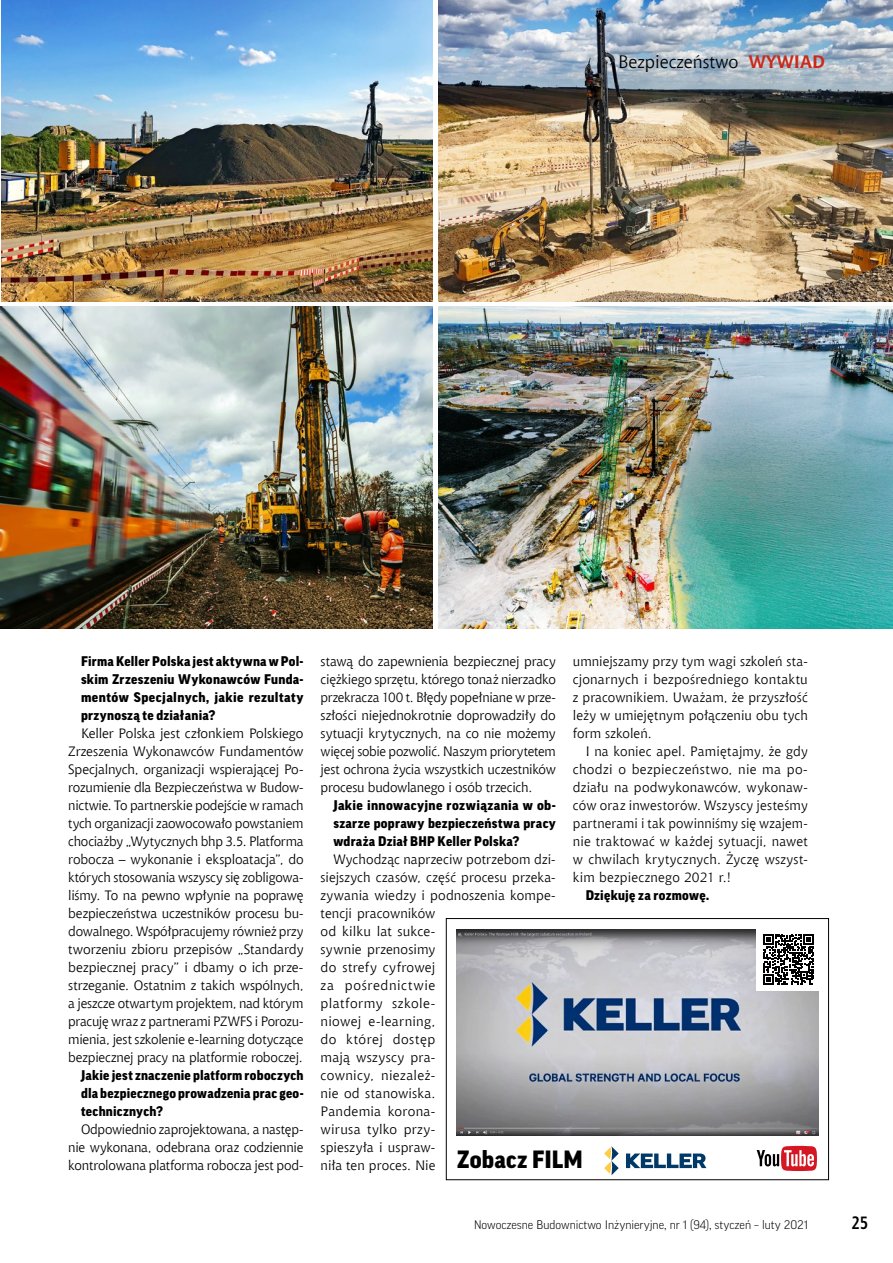
<style>
.page{position:relative;width:893px;height:1263px;background:#fff}
.page>*{position:absolute;margin:0;border:0;box-sizing:border-box;transform-origin:0 0}
.t1{font:900 24.15px "Good Pro";letter-spacing:.005em;color:#000}
.t2{font:18px "Chianti EU";color:#000}
.t3{font:700 18px "Aerton Cnd EFN";color:#000}
.t4{font:13.5px/18px "Chianti EU";letter-spacing:.01em;color:#000;text-align:justify}
.t5{font:900 13.5px/18px "Good Pro";letter-spacing:.02em;color:#000;text-align:justify}
.t6{font:300 12px "Good Pro";color:#000}
.s1{font-weight:700;color:#ca291d}
</style>
<div class="page">
<img style="left:1px;top:0;width:432px;height:302px">
<img style="left:438px;top:0;width:455px;height:302px">
<img style="left:1px;top:306px;width:432px;height:323px">
<img style="left:438px;top:306px;width:455px;height:323px">
<div style="left:446px;top:918px;width:383px;height:262px;border:1px solid #000"></div>
<img style="left:457px;top:929px;width:361px;height:206px">
<div style="left:757px;top:927px;width:63px;height:64px;background:#fff"></div>
<svg style="left:763px;top:934px;width:51px;height:51px"></svg>
<svg style="left:757px;top:1146px;width:60px;height:25px"></svg>
<svg style="left:604px;top:1146px;width:15px;height:29px"></svg>
<svg style="left:626px;top:1153px;width:80px;height:15px"></svg>
<h2 class="t2" style="left:618px;top:51px;width:208px">Bezpieczeństwo <span class="s1">WYWIAD</span></h2>
<p class="t5" style="left:81px;top:652px;width:224px">Firma Keller Polska jest aktywna w Pol&shy;skim Zrzeszeniu Wykonawców Funda&shy;mentów Specjalnych, jakie rezultaty przynoszą te działania?</p>
<p class="t4" style="left:68px;top:724px;width:237px;text-indent:13px">Keller Polska jest członkiem Polskiego Zrzeszenia Wykonawców Fundamentów Specjalnych, organizacji wspierającej Po&shy;rozumienie dla Bezpieczeństwa w Budow&shy;nictwie. To partnerskie podejście w ramach tych organizacji zaowocowało powstaniem chociażby „Wytycznych bhp 3.5. Platforma robocza – wykonanie i eksploatacja”, do których stosowania wszyscy się zobligowa&shy;liśmy. To na pewno wpłynie na poprawę bezpieczeństwa uczestników procesu bu&shy;dowalnego. Współpracujemy również przy tworzeniu zbioru przepisów „Standardy bezpiecznej pracy” i dbamy o ich prze&shy;strzeganie. Ostatnim z takich wspólnych, a jeszcze otwartym projektem, nad którym pracuję wraz z partnerami PZWFS i Porozu&shy;mienia, jest szkolenie e-learning dotyczące bezpiecznej pracy na platformie roboczej.</p>
<p class="t5" style="left:81px;top:1066px;width:224px">Jakie jest znaczenie platform roboczych dla bezpiecznego prowadzenia prac geo&shy;technicznych?</p>
<p class="t4" style="left:68px;top:1120px;width:237px;text-indent:13px">Odpowiednio zaprojektowana, a następ&shy;nie wykonana, odebrana oraz codziennie kontrolowana platforma robocza jest pod-</p>
<p class="t4" style="left:321px;top:652px;width:237px">stawą do zapewnienia bezpiecznej pracy ciężkiego sprzętu, którego tonaż nierzadko przekracza 100 t. Błędy popełniane w prze&shy;szłości niejednokrotnie doprowadziły do sytuacji krytycznych, na co nie możemy więcej sobie pozwolić. Naszym priorytetem jest ochrona życia wszystkich uczestników procesu budowlanego i osób trzecich.</p>
<p class="t5" style="left:333px;top:796px;width:224px">Jakie innowacyjne rozwiązania w ob&shy;szarze poprawy bezpieczeństwa pracy wdraża Dział BHP Keller Polska?</p>
<p class="t4" style="left:321px;top:850px;width:237px;text-align:left;text-indent:13px">Wychodząc naprzeciw potrzebom dzi&shy;siejszych czasów, część procesu przeka&shy;zywania wiedzy i podnoszenia kompe&shy;tencji pracowników<br>od kilku lat sukce-<br>sywnie przenosimy<br>do strefy cyfrowej<br>za pośrednictwie<br>platformy szkole-<br>niowej e-learning,<br>do której dostęp<br>mają wszyscy pra-<br>cownicy, niezależ-<br>nie od stanowiska.<br>Pandemia korona-<br>wirusa tylko przy-<br>spieszyła i uspraw-<br>niła ten proces. Nie</p>
<p class="t4" style="left:573px;top:652px;width:236px">umniejszamy przy tym wagi szkoleń sta&shy;cjonarnych i bezpośredniego kontaktu z pracownikiem. Uważam, że przyszłość leży w umiejętnym połączeniu obu tych form szkoleń.</p>
<p class="t4" style="left:573px;top:742px;width:236px;text-indent:13px">I na koniec apel. Pamiętajmy, że gdy chodzi o bezpieczeństwo, nie ma po&shy;działu na podwykonawców, wykonaw&shy;ców oraz inwestorów. Wszyscy jesteśmy partnerami i tak powinniśmy się wzajem&shy;nie traktować w każdej sytuacji, nawet w chwilach krytycznych. Życzę wszyst&shy;kim bezpiecznego 2021 r.!</p>
<p class="t5" style="left:586px;top:886px;width:125px">Dziękuję za rozmowę.</p>
<h1 class="t1" style="left:457px;top:1145px;width:128px">Zobacz FILM</h1>
<p class="t6" style="left:474px;top:1218px;width:336px">Nowoczesne Budownictwo Inżynieryjne, nr 1 (94), styczeń – luty 2021</p>
<h2 class="t3" style="left:851px;top:1212px;width:18px">25</h2>
</div>
